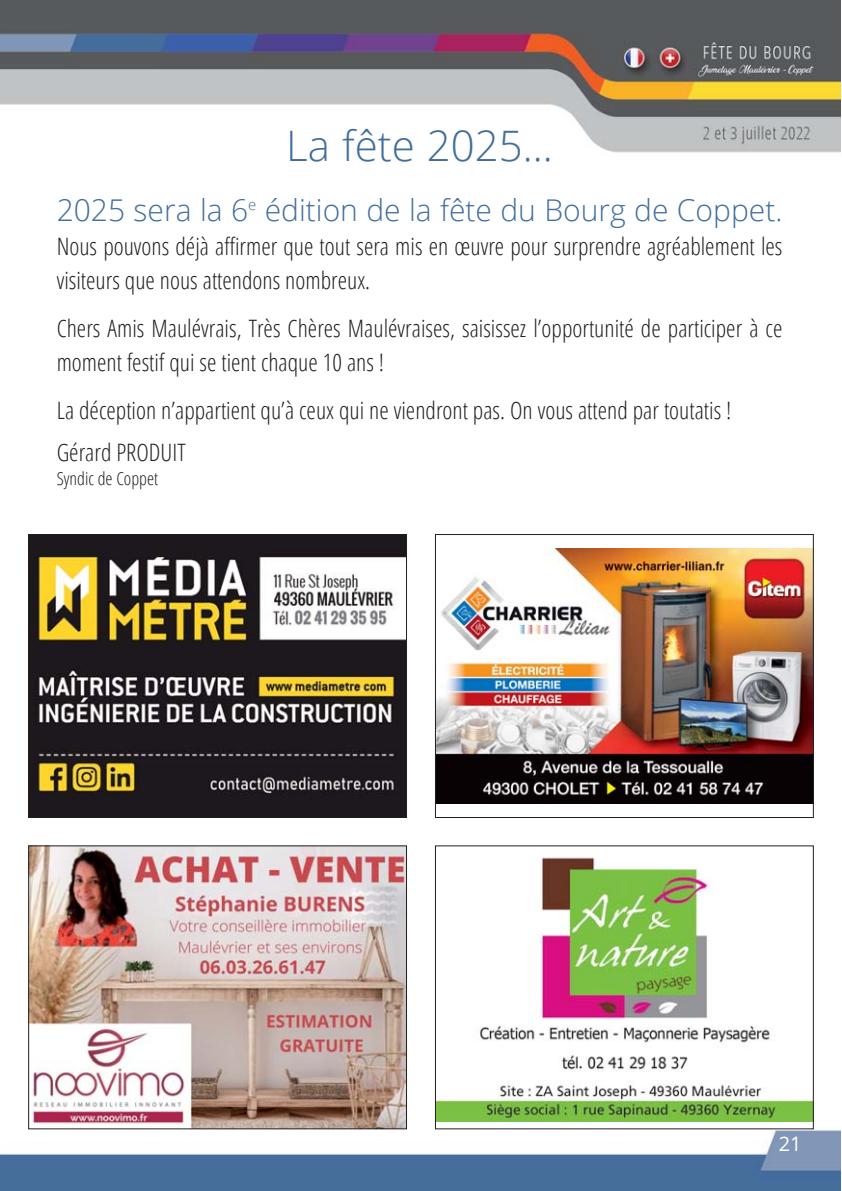
<style>
.page{position:relative;width:842px;height:1191px;background:#fff}
.page>*{position:absolute;margin:0;border:0;box-sizing:border-box;transform-origin:0 0}
.t1{font:300 42px "Open Sans";color:#426e9d}
.t2{font:300 30px "Open Sans";color:#426e9d}
.t3{font:300 condensed 24px/34px "Open Sans";color:#231f20}
.t4{font:20px "Open Sans";color:#fff}
.t5{font:300 condensed 18px "Open Sans";color:#231f20}
</style>
<div class="page">
<img style="left:0;top:1px;width:840px;height:1189px">
<img style="left:30px;top:847px;width:375px;height:280px">
<div style="left:28px;top:845px;width:379px;height:284px;border:1px solid #231f20"></div>
<div style="left:435px;top:846px;width:378px;height:282px;background:#fff"></div>
<img style="left:437px;top:856px;width:375px;height:265px">
<div style="left:435px;top:845px;width:379px;height:284px;border:1px solid #231f20"></div>
<img style="left:30px;top:536px;width:375px;height:279px">
<div style="left:28px;top:534px;width:379px;height:283px;border:1px solid #231f20"></div>
<div style="left:435px;top:534px;width:378px;height:283px;background:#fff"></div>
<img style="left:437px;top:548px;width:375px;height:255px">
<div style="left:435px;top:534px;width:379px;height:283px;border:1px solid #231f20"></div>
<h1 class="t1" style="left:286px;top:116px;width:268px">La fête 2025…</h1>
<p class="t2" style="left:57px;top:189px;width:727px">2025 sera la 6<sup>e</sup> édition de la fête du Bourg de Coppet.</p>
<p class="t3" style="left:57px;top:229px;width:727px">Nous pouvons déjà affirmer que tout sera mis en œuvre pour surprendre agréablement les visiteurs que nous attendons nombreux.</p>
<p class="t3" style="left:57px;top:311px;width:727px">Chers Amis Maulévrais, Très Chères Maulévraises, saisissez l’opportunité de participer à ce moment festif qui se tient chaque 10 ans !</p>
<p class="t3" style="left:57px;top:389px;width:676px;line-height:42px">La déception n’appartient qu’à ceux qui ne viendront pas. On vous attend par toutatis !<br>Gérard PRODUIT</p>
<p class="t5" style="left:57px;top:466px;width:103px">Syndic de Coppet</p>
<p class="t4" style="left:779px;top:1129px;width:24px">21</p>
</div>
